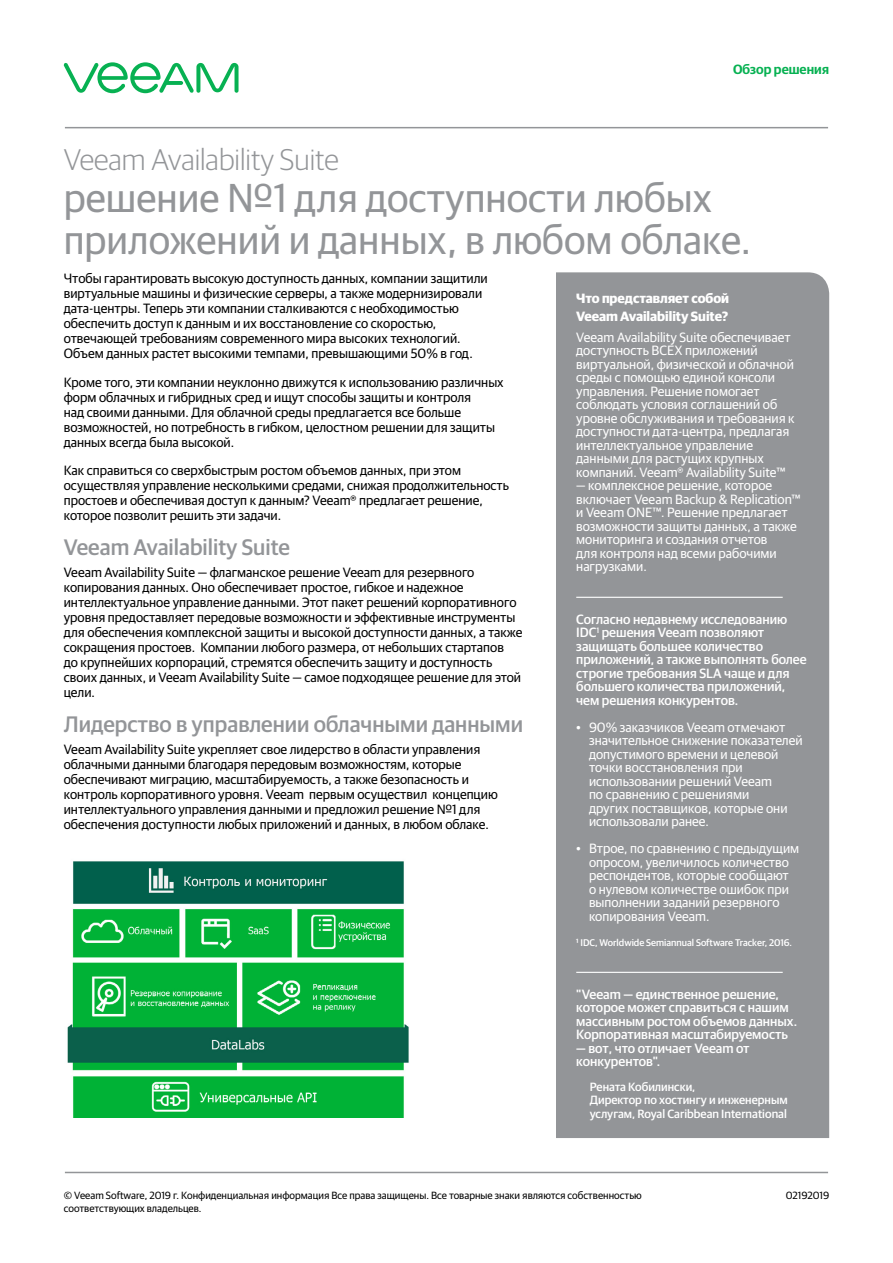
<style>
.page{position:relative;width:893px;height:1263px;background:#fff}
.page>*{position:absolute;margin:0;border:0;box-sizing:border-box;transform-origin:0 0}
.t1{font:40.5px/42px "Guardian Sans Cy";color:#939598}
.t2{font:300 30px "Guardian Sans Cy";color:#939598}
.t3{font:500 22.5px "Guardian Sans Cy";color:#939598}
.t4{font:13.5px/15px "Guardian Sans Cy";color:#000}
.t5{font:13.5px/13.5px "Guardian Sans Cy";color:#fff}
.t6{font:500 13.5px/13.5px "Guardian Sans Cy";color:#fff}
.t7{font:700 13.5px/18px "Guardian Sans Cy";color:#fff}
.t8{font:600 13.5px "Guardian Sans Cy";color:#07b152}
.t9{font:500 12px/13.5px "Guardian Sans Cy";color:#fff}
.t10{font:10.5px/12.6px "Guardian Sans Cy";color:#000}
.t11{font:500 9.75px "Guardian Sans Cy";color:#fff}
</style>
<div class="page">
<hr style="left:65px;top:127px;width:763px;height:1px;background:#939598">
<hr style="left:65px;top:1172px;width:763px;height:1px;background:#939598">
<svg style="left:63px;top:62px;width:176px;height:31px"></svg>
<div style="left:556px;top:272px;width:273px;height:866px;background:#939598"></div>
<hr style="left:576px;top:597px;width:207px;height:1px;background:#fff">
<hr style="left:576px;top:972px;width:207px;height:1px;background:#fff">
<img style="left:67px;top:861px;width:342px;height:257px">
<p class="t8" style="left:733px;top:59px;width:98px">Обзор решения</p>
<h2 class="t2" style="left:64px;top:139px;width:277px">Veeam Availability Suite</h2>
<h1 class="t1" style="left:64px;top:174px;width:689px">решение №1 для доступности любых приложений и данных, в любом облаке.</h1>
<p class="t4" style="left:64px;top:270px;width:426px">Чтобы гарантировать высокую доступность данных, компании защитили виртуальные машины и физические серверы, а также модернизировали дата-центры. Теперь эти компании сталкиваются с необходимостью обеспечить доступ к данным и их восстановление со скоростью, отвечающей требованиям современного мира высоких технологий.<br>Объем данных растет высокими темпами, превышающими 50% в год.</p>
<p class="t4" style="left:64px;top:373px;width:441px">Кроме того, эти компании неуклонно движутся к использованию различных форм облачных и гибридных сред и ищут способы защиты и контроля<br>над своими данными. Для облачной среды предлагается все больше возможностей, но потребность в гибком, целостном решении для защиты данных всегда была высокой.</p>
<p class="t4" style="left:64px;top:462px;width:447px">Как справиться со сверхбыстрым ростом объемов данных, при этом осуществляя управление несколькими средами, снижая продолжительность простоев и обеспечивая доступ к данным? Veeam® предлагает решение, которое позволит решить эти задачи.</p>
<h3 class="t3" style="left:64px;top:531px;width:228px">Veeam Availability Suite</h3>
<p class="t4" style="left:64px;top:564px;width:460px">Veeam Availability Suite — флагманское решение Veeam для резервного копирования данных. Оно обеспечивает простое, гибкое и надежное интеллектуальное управление данными. Этот пакет решений корпоративного уровня предоставляет передовые возможности и эффективные инструменты для обеспечения комплексной защиты и высокой доступности данных, а также сокращения простоев. Компании любого размера, от небольших стартапов<br>до крупнейших корпораций, стремятся обеспечить защиту и доступность своих данных, и Veeam Availability Suite — самое подходящее решение для этой цели.</p>
<h3 class="t3" style="left:64px;top:708px;width:461px">Лидерство в управлении облачными данными</h3>
<p class="t4" style="left:64px;top:741px;width:435px">Veeam Availability Suite укрепляет свое лидерство в области управления облачными данными благодаря передовым возможностям, которые обеспечивают миграцию, масштабируемость, а также безопасность и контроль корпоративного уровня. Veeam первым осуществил концепцию интеллектуального управления данными и предложил решение №1 для обеспечения доступности любых приложений и данных, в любом облаке.</p>
<p class="t7" style="left:576px;top:289px;width:154px">Что представляет собой<br>Veeam Availability Suite?</p>
<p class="t5" style="left:576px;top:329px;width:220px">Veeam Availability Suite обеспечивает доступность ВСЕХ приложений виртуальной, физической и облачной среды с помощью единой консоли управления. Решение помогает соблюдать условия соглашений об уровне обслуживания и требования к доступности дата-центра, предлагая интеллектуальное управление данными для растущих крупных компаний. Veeam® Availability Suite™</p>
<p class="t5" style="left:576px;top:478px;width:226px">— комплексное решение, которое включает Veeam Backup &amp; Replication™ и Veeam ONE™. Решение предлагает возможности защиты данных, а также мониторинга и создания отчетов<br>для контроля над всеми рабочими нагрузками.</p>
<p class="t6" style="left:576px;top:611px;width:232px">Согласно недавнему исследованию<br>IDC<sup>1</sup> решения Veeam позволяют защищать большее количество приложений, а также выполнять более строгие требования SLA чаще и для большего количества приложений, чем решения конкурентов.</p>
<p class="t5" style="left:589px;top:719px;width:215px;text-indent:-13px">• 90% заказчиков Veeam отмечают значительное снижение показателей допустимого времени и целевой точки восстановления при использовании решений Veeam<br>по сравнению с решениями<br>других поставщиков, которые они использовали ранее.</p>
<p class="t5" style="left:589px;top:841px;width:212px;text-indent:-13px">• Втрое, по сравнению с предыдущим опросом, увеличилось количество респондентов, которые сообщают о нулевом количестве ошибок при выполнении заданий резервного копирования Veeam.</p>
<p class="t11" style="left:576px;top:936px;width:217px">1 IDC, Worldwide Semiannual Software Tracker, 2016.</p>
<p class="t6" style="left:576px;top:986px;width:222px">"Veeam — единственное решение, которое может справиться с нашим массивным ростом объемов данных.<br>Корпоративная масштабируемость</p>
<p class="t6" style="left:576px;top:1040px;width:175px">— вот, что отличает Veeam от конкурентов".</p>
<p class="t9" style="left:590px;top:1079px;width:199px">Рената Кобилински,<br>Директор по хостингу и инженерным услугам, Royal Caribbean International</p>
<p class="t10" style="left:64px;top:1188px;width:580px">© Veeam Software, 2019 г. Конфиденциальная информация Все права защищены. Все товарные знаки являются собственностью соответствующих владельцев.</p>
<p class="t10" style="left:786px;top:1188px;width:45px">02192019</p>
</div>
